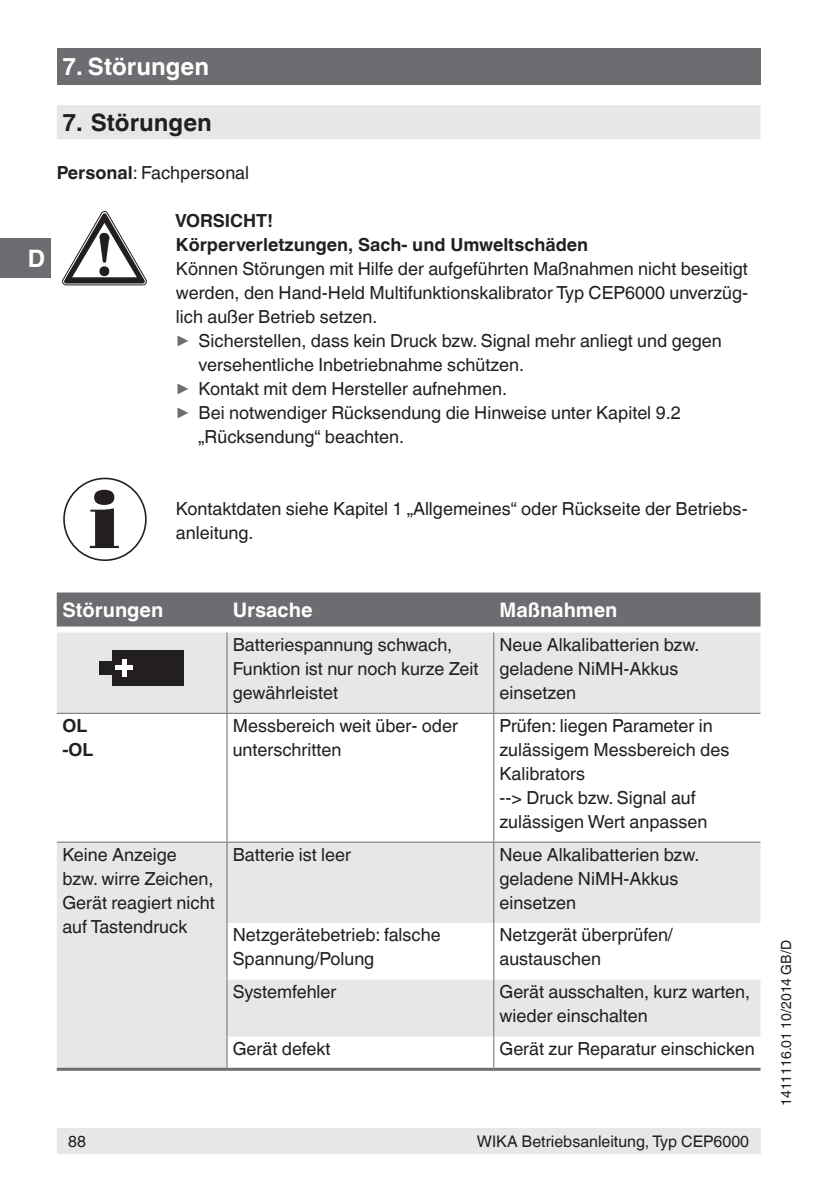
<style>
.page{position:relative;width:840px;height:1191px;background:#fff}
.page>*{position:absolute;margin:0;border:0;box-sizing:border-box;transform-origin:0 0}
.t1{font:700 24px "Helvetica World";color:#fff}
.t2{font:700 24px "Helvetica World";color:#231f20}
.t3{font:700 20px "Helvetica World";color:#fff}
.t4{font:18px/24px "Helvetica World";color:#231f20}
.t5{font:700 18px/24px "Helvetica World";color:#231f20}
.t6{font:16px "Helvetica World";color:#231f20}
.t7{font:14px "Helvetica World";color:#231f20}
.s1{font-weight:700}
.s2{font-size:17.6px;color:#6c6d70}
</style>
<div class="page">
<div style="left:57px;top:1128px;width:703px;height:26px;background:#e6e7e9"></div>
<div style="left:57px;top:48px;width:703px;height:37px;background:#6c6d70"></div>
<div style="left:0;top:238px;width:51px;height:40px;background:#6c6d70"></div>
<div style="left:57px;top:105px;width:703px;height:34px;background:#e6e7e9"></div>
<div style="left:57px;top:592px;width:703px;height:34px;background:#6c6d70"></div>
<svg style="left:57px;top:632px;width:703px;height:435px;fill:#e6e7e9"></svg>
<hr style="left:226px;top:632px;width:1px;height:81px;background:#6c6d70">
<hr style="left:493px;top:632px;width:1px;height:81px;background:#6c6d70">
<hr style="left:57px;top:713px;width:170px;height:1px;background:#6c6d70">
<hr style="left:227px;top:713px;width:266px;height:1px;background:#6c6d70">
<hr style="left:226px;top:714px;width:1px;height:127px;background:#6c6d70">
<hr style="left:493px;top:713px;width:267px;height:1px;background:#6c6d70">
<hr style="left:493px;top:714px;width:1px;height:127px;background:#6c6d70">
<hr style="left:57px;top:841px;width:170px;height:1px;background:#6c6d70">
<hr style="left:227px;top:841px;width:266px;height:1px;background:#6c6d70">
<hr style="left:226px;top:842px;width:1px;height:81px;background:#6c6d70">
<hr style="left:493px;top:841px;width:267px;height:1px;background:#6c6d70">
<hr style="left:493px;top:842px;width:1px;height:81px;background:#6c6d70">
<hr style="left:226px;top:923px;width:1px;height:56px;background:#6c6d70">
<hr style="left:493px;top:923px;width:1px;height:56px;background:#6c6d70">
<hr style="left:226px;top:979px;width:1px;height:57px;background:#6c6d70">
<hr style="left:493px;top:979px;width:1px;height:57px;background:#6c6d70">
<hr style="left:226px;top:1036px;width:1px;height:31px;background:#6c6d70">
<hr style="left:493px;top:1036px;width:1px;height:31px;background:#6c6d70">
<hr style="left:57px;top:1067px;width:170px;height:3px;background:#6c6d70">
<hr style="left:227px;top:1067px;width:266px;height:3px;background:#6c6d70">
<hr style="left:493px;top:1067px;width:267px;height:3px;background:#6c6d70">
<div style="left:99px;top:661px;width:14px;height:13px;background:#231f20"></div>
<div style="left:112px;top:650px;width:72px;height:36px;background:#231f20"></div>
<div style="left:115px;top:665px;width:18px;height:5px;background:#fff"></div>
<hr style="left:122px;top:659px;width:4px;height:18px;background:#fff">
<svg style="left:62px;top:211px;width:84px;height:74px"></svg>
<svg style="left:90px;top:490px;width:29px;height:58px"></svg>
<div style="left:63px;top:477px;width:84px;height:84px;border:2px solid #231f20;border-radius:50%"></div>
<h1 class="t1" style="left:28px;top:244px;width:19px">D</h1>
<h1 class="t1" style="left:62px;top:53px;width:148px">7. Störungen</h1>
<h1 class="t2" style="left:62px;top:108px;width:151px">7. Störungen</h1>
<p class="t4" style="left:57px;top:160px;width:194px"><span class="s1">Personal</span>: Fachpersonal</p>
<p class="t5" style="left:175px;top:208px;width:414px">VORSICHT!<br>Körperverletzungen, Sach- und Umweltschäden</p>
<p class="t4" style="left:176px;top:256px;width:573px">Können Störungen mit Hilfe der aufgeführten Maßnahmen nicht beseitigt</p>
<p class="t4" style="left:176px;top:280px;width:573px">werden, den Hand-Held Multifunktionskalibrator Typ CEP6000 unverzüg-</p>
<p class="t4" style="left:176px;top:304px;width:203px">lich außer Betrieb setzen.</p>
<p class="t4" style="left:176px;top:328px;width:547px"><span class="s2">▶</span> Sicherstellen, dass kein Druck bzw. Signal mehr anliegt und gegen</p>
<p class="t4" style="left:198px;top:352px;width:327px">versehentliche Inbetriebnahme schützen.</p>
<p class="t4" style="left:176px;top:376px;width:332px"><span class="s2">▶</span> Kontakt mit dem Hersteller aufnehmen.</p>
<p class="t4" style="left:176px;top:400px;width:506px"><span class="s2">▶</span> Bei notwendiger Rücksendung die Hinweise unter Kapitel 9.2</p>
<p class="t4" style="left:198px;top:424px;width:207px">„Rücksendung“ beachten.</p>
<p class="t4" style="left:176px;top:496px;width:573px">Kontaktdaten siehe Kapitel 1 „Allgemeines“ oder Rückseite der Betriebs&shy;anleitung.</p>
<p class="t3" style="left:62px;top:598px;width:102px">Störungen</p>
<p class="t3" style="left:232px;top:598px;width:81px">Ursache</p>
<p class="t3" style="left:499px;top:598px;width:119px">Maßnahmen</p>
<p class="t4" style="left:232px;top:633px;width:247px">Batteriespannung schwach,<br>Funktion ist nur noch kurze Zeit gewährleistet</p>
<p class="t4" style="left:499px;top:633px;width:201px">Neue Alkalibatterien bzw. geladene NiMH-Akkus einsetzen</p>
<p class="t5" style="left:62px;top:713px;width:32px">OL -OL</p>
<p class="t4" style="left:232px;top:713px;width:227px">Messbereich weit über- oder unterschritten</p>
<p class="t4" style="left:499px;top:713px;width:231px">Prüfen: liegen Parameter in zulässigem Messbereich des<br>Kalibrators<br>--&gt; Druck bzw. Signal auf zulässigen Wert anpassen</p>
<p class="t4" style="left:62px;top:842px;width:154px">Keine Anzeige bzw. wirre Zeichen,<br>Gerät reagiert nicht auf Tastendruck</p>
<p class="t4" style="left:232px;top:842px;width:120px">Batterie ist leer</p>
<p class="t4" style="left:499px;top:842px;width:201px">Neue Alkalibatterien bzw. geladene NiMH-Akkus einsetzen</p>
<p class="t4" style="left:232px;top:923px;width:209px">Netzgerätebetrieb: falsche<br>Spannung/Polung</p>
<p class="t4" style="left:499px;top:923px;width:175px">Netzgerät überprüfen/ austauschen</p>
<p class="t4" style="left:232px;top:980px;width:105px">Systemfehler</p>
<p class="t4" style="left:499px;top:980px;width:252px">Gerät ausschalten, kurz warten, wieder einschalten</p>
<p class="t4" style="left:232px;top:1036px;width:99px">Gerät defekt</p>
<p class="t4" style="left:499px;top:1036px;width:256px">Gerät zur Reparatur einschicken</p>
<p class="t6" style="left:68px;top:1132px;width:19px">88</p>
<p class="t6" style="left:476px;top:1132px;width:273px">WIKA Betriebsanleitung, Typ CEP6000</p>
<p class="t7" style="left:777px;top:1106px;width:167px;rotate:-90deg">1411116.01 10/2014 GB/D</p>
</div>
